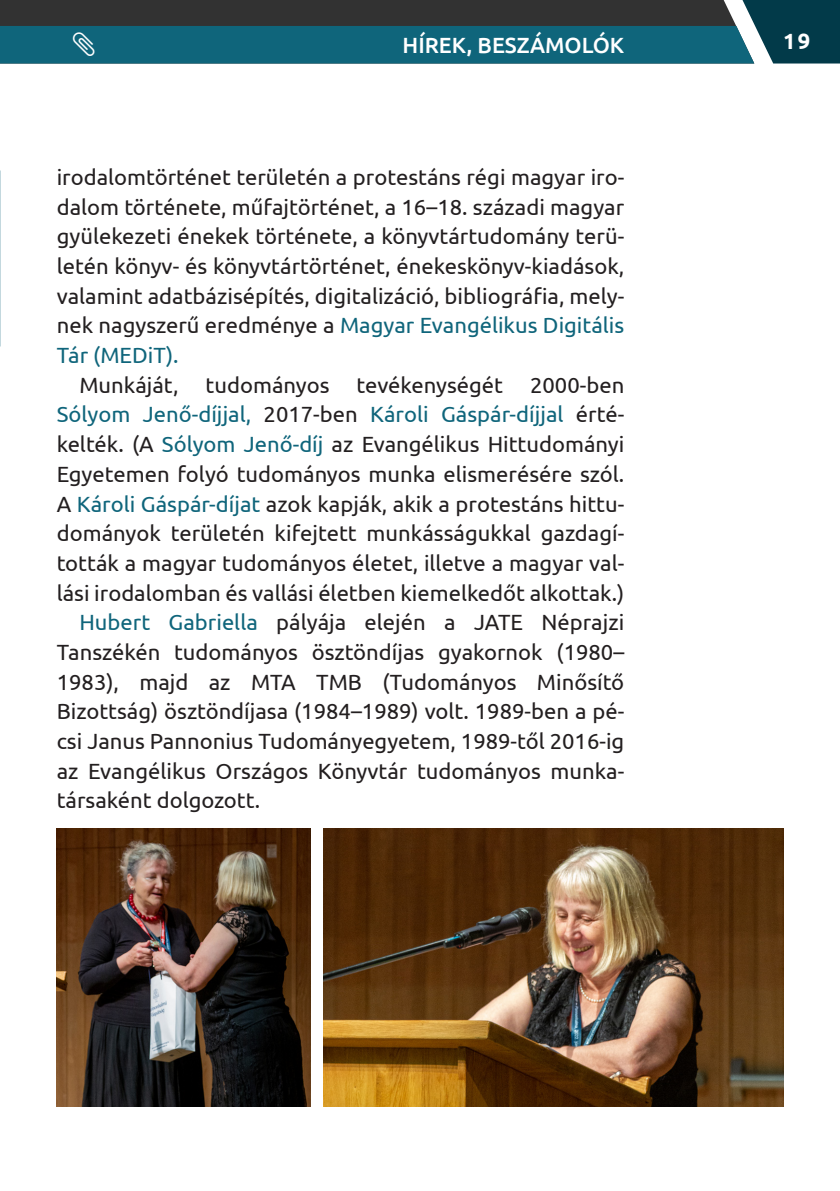
<style>
.page{position:relative;width:840px;height:1191px;background:#fff}
.page>*{position:absolute;margin:0;border:0;box-sizing:border-box;transform-origin:0 0}
.EKE_alap{font:22px/29.6px "Ubuntu";color:#231f20;text-align:justify}
.t1{font:500 22px "Ubuntu";color:#fff}
.t2{font:700 22px "Ubuntu";color:#fff}
.s1{color:#0f657b}
</style>
<div class="page">
<img style="left:323px;top:828px;width:459px;height:279px">
<img style="left:57px;top:828px;width:253px;height:279px">
<svg style="left:0;top:0;width:839px;height:63px;background:#1f525e"></svg>
<p class="t1" style="left:402px;top:31px;width:223px">HÍREK, BESZÁMOLÓK</p>
<p class="EKE_alap" style="left:57px;top:162px;width:568px">irodalomtörténet területén a protestáns régi magyar iro&shy;dalom története, műfajtörténet, a 16–18. századi magyar gyülekezeti énekek története, a könyvtártudomány terü&shy;letén könyv- és könyvtártörténet, énekeskönyv-kiadások, valamint adatbázisépítés, digitalizáció, bibliográfia, mely&shy;nek nagyszerű eredménye a <span class="s1">Magyar Evangélikus Digitális Tár (MEDiT).</span></p>
<p class="EKE_alap" style="left:57px;top:369px;width:568px;text-indent:23px">Munkáját, tudományos tevékenységét 2000-ben <span class="s1">Sólyom Jenő-díjjal,</span> 2017-ben <span class="s1">Károli Gáspár-díjjal</span> érté&shy;kelték. (A <span class="s1">Sólyom Jenő-díj</span> az Evangélikus Hittudományi Egyetemen folyó tudományos munka elismerésére szól.<br>A <span class="s1">Károli Gáspár-díjat</span> azok kapják, akik a protestáns hittu&shy;dományok területén kifejtett munkásságukkal gazdagí&shy;tották a magyar tudományos életet, illetve a magyar val&shy;lási irodalomban és vallási életben kiemelkedőt alkottak.)</p>
<p class="EKE_alap" style="left:57px;top:607px;width:568px;text-indent:23px"><span class="s1">Hubert Gabriella</span> pályája elején a JATE Néprajzi Tanszékén tudományos ösztöndíjas gyakornok (1980– 1983), majd az MTA TMB (Tudományos Minősítő Bizottság) ösztöndíjasa (1984–1989) volt. 1989-ben a pé&shy;csi Janus Pannonius Tudományegyetem, 1989-től 2016-ig az Evangélikus Országos Könyvtár tudományos munka&shy;társaként dolgozott.</p>
<p class="t2" style="left:782px;top:28px;width:28px">19</p>
</div>
